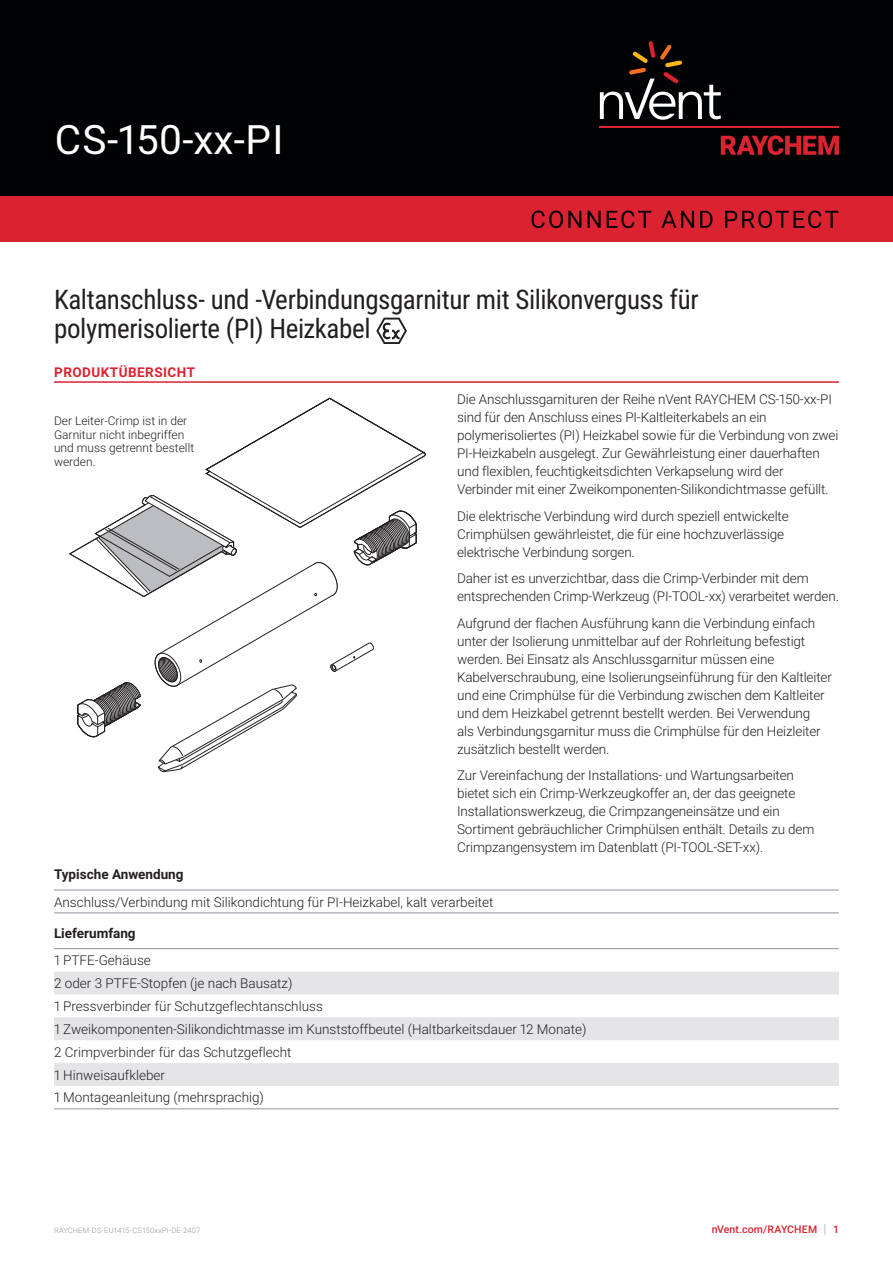
<style>
.page{position:relative;width:893px;height:1263px;background:#fff}
.page>*{position:absolute;margin:0;border:0;box-sizing:border-box;transform-origin:0 0}
.Page_1_Header_-_nVent_Data_Sheet{font:40.5px "Roboto";color:#fff}
.Product_Description{font:27px/28.5px "Roboto Condensed";letter-spacing:-.015em;color:#231f20}
.Text_-_nVent_Data_Sheet{font:300 13.5px/18px "Roboto";letter-spacing:-.01em;color:#231f20}
.Bodytext_2{font:300 13.5px "Roboto";color:#231f20}
.Table_Text{font:300 13.5px "Roboto";color:#231f20}
.Subhead_L-2{font:700 13.5px "Roboto";color:#231f20}
.Subhead{font:700 13.5px "Roboto";letter-spacing:.035em;color:#db2230}
.Caption_text{font:300 12px/13.5px "Roboto";color:#231f20}
.t1{font:500 10.5px "Roboto";letter-spacing:.015em;color:#db2230}
.t2{font:300 7.5px "Roboto";letter-spacing:.015em;color:#8f959e}
.s1{font-weight:300;font-size:12.6px;color:#8f959e}
</style>
<div class="page">
<div style="left:0;top:0;width:893px;height:196px;background:#010203"></div>
<div style="left:0;top:196px;width:893px;height:45px;background:#db2230"></div>
<svg style="left:532px;top:211px;width:306px;height:17px"></svg>
<svg style="left:721px;top:135px;width:118px;height:20px"></svg>
<hr style="left:600px;top:127px;width:239px;height:1px;background:#db2230">
<svg style="left:600px;top:41px;width:121px;height:79px"></svg>
<hr style="left:54px;top:381px;width:785px;height:2px;background:#db2230">
<svg style="left:376px;top:318px;width:31px;height:26px"></svg>
<hr style="left:54px;top:912px;width:785px;height:1px;background:#8f959e">
<hr style="left:54px;top:890px;width:785px;height:1px;background:#8f959e">
<svg style="left:54px;top:971px;width:785px;height:115px;fill:#e5e5e8"></svg>
<hr style="left:54px;top:1108px;width:785px;height:1px;background:#8f959e">
<hr style="left:54px;top:948px;width:785px;height:1px;background:#8f959e">
<svg style="left:69px;top:398px;width:357px;height:374px"></svg>
<p class="Page_1_Header_-_nVent_Data_Sheet" style="left:55px;top:111px;width:230px">CS-150-xx-PI</p>
<p class="Product_Description" style="left:54px;top:285px;width:646px">Kaltanschluss- und -Verbindungsgarnitur mit Silikonverguss für polymerisolierte (PI) Heizkabel</p>
<p class="Subhead" style="left:54px;top:363px;width:142px">PRODUKTÜBERSICHT</p>
<p class="Caption_text" style="left:54px;top:414px;width:142px">Der Leiter-Crimp ist in der<br>Garnitur nicht inbegriffen und muss getrennt bestellt werden.</p>
<p class="Text_-_nVent_Data_Sheet" style="left:457px;top:390px;width:383px">Die Anschlussgarnituren der Reihe nVent RAYCHEM CS‑150‑xx‑PI sind für den Anschluss eines PI-Kaltleiterkabels an ein polymerisoliertes (PI) Heizkabel sowie für die Verbindung von zwei PI-Heizkabeln ausgelegt. Zur Gewährleistung einer dauerhaften und flexiblen, feuchtigkeitsdichten Verkapselung wird der Verbinder mit einer Zweikomponenten-Silikondichtmasse gefüllt.</p>
<p class="Text_-_nVent_Data_Sheet" style="left:457px;top:506px;width:333px">Die elektrische Verbindung wird durch speziell entwickelte<br>Crimphülsen gewährleistet, die für eine hochzuverlässige elektrische Verbindung sorgen.</p>
<p class="Text_-_nVent_Data_Sheet" style="left:457px;top:569px;width:383px">Daher ist es unverzichtbar, dass die Crimp-Verbinder mit dem entsprechenden Crimp-Werkzeug (PI-TOOL-xx) verarbeitet werden.</p>
<p class="Text_-_nVent_Data_Sheet" style="left:457px;top:613px;width:376px">Aufgrund der flachen Ausführung kann die Verbindung einfach unter der Isolierung unmittelbar auf der Rohrleitung befestigt werden. Bei Einsatz als Anschlussgarnitur müssen eine Kabelverschraubung, eine Isolierungseinführung für den Kaltleiter und eine Crimphülse für die Verbindung zwischen dem Kaltleiter und dem Heizkabel getrennt bestellt werden. Bei Verwendung<br>als Verbindungsgarnitur muss die Crimphülse für den Heizleiter zusätzlich bestellt werden.</p>
<p class="Text_-_nVent_Data_Sheet" style="left:457px;top:766px;width:359px">Zur Vereinfachung der Installations- und Wartungsarbeiten bietet sich ein Crimp-Werkzeugkoffer an, der das geeignete Installationswerkzeug, die Crimpzangeneinsätze und ein Sortiment gebräuchlicher Crimphülsen enthält. Details zu dem Crimpzangensystem im Datenblatt (PI-TOOL-SET-xx).</p>
<p class="Subhead_L-2" style="left:54px;top:865px;width:131px">Typische Anwendung</p>
<p class="Table_Text" style="left:54px;top:892px;width:441px">Anschluss/Verbindung mit Silikondichtung für PI-Heizkabel, kalt verarbeitet</p>
<p class="Subhead_L-2" style="left:54px;top:924px;width:83px">Lieferumfang</p>
<p class="Bodytext_2" style="left:54px;top:951px;width:98px">1 PTFE-Gehäuse</p>
<p class="Bodytext_2" style="left:54px;top:974px;width:240px">2 oder 3 PTFE-Stopfen (je nach Bausatz)</p>
<p class="Bodytext_2" style="left:54px;top:997px;width:270px">1 Pressverbinder für Schutzgeflechtanschluss</p>
<p class="Bodytext_2" style="left:54px;top:1019px;width:534px">1 Zweikomponenten-Silikondichtmasse im Kunststoffbeutel (Haltbarkeitsdauer 12 Monate)</p>
<p class="Bodytext_2" style="left:54px;top:1042px;width:239px">2 Crimpverbinder für das Schutzgeflecht</p>
<p class="Bodytext_2" style="left:54px;top:1065px;width:113px">1 Hinweisaufkleber</p>
<p class="Table_Text" style="left:54px;top:1088px;width:211px">1 Montageanleitung (mehrsprachig)</p>
<p class="t2" style="left:54px;top:1225px;width:148px">RAYCHEM-DS-EU1415-CS150xxPI-DE-2407</p>
<p class="t1" style="left:712px;top:1222px;width:129px">nVent.com/RAYCHEM <span class="s1">|</span> 1</p>
</div>
